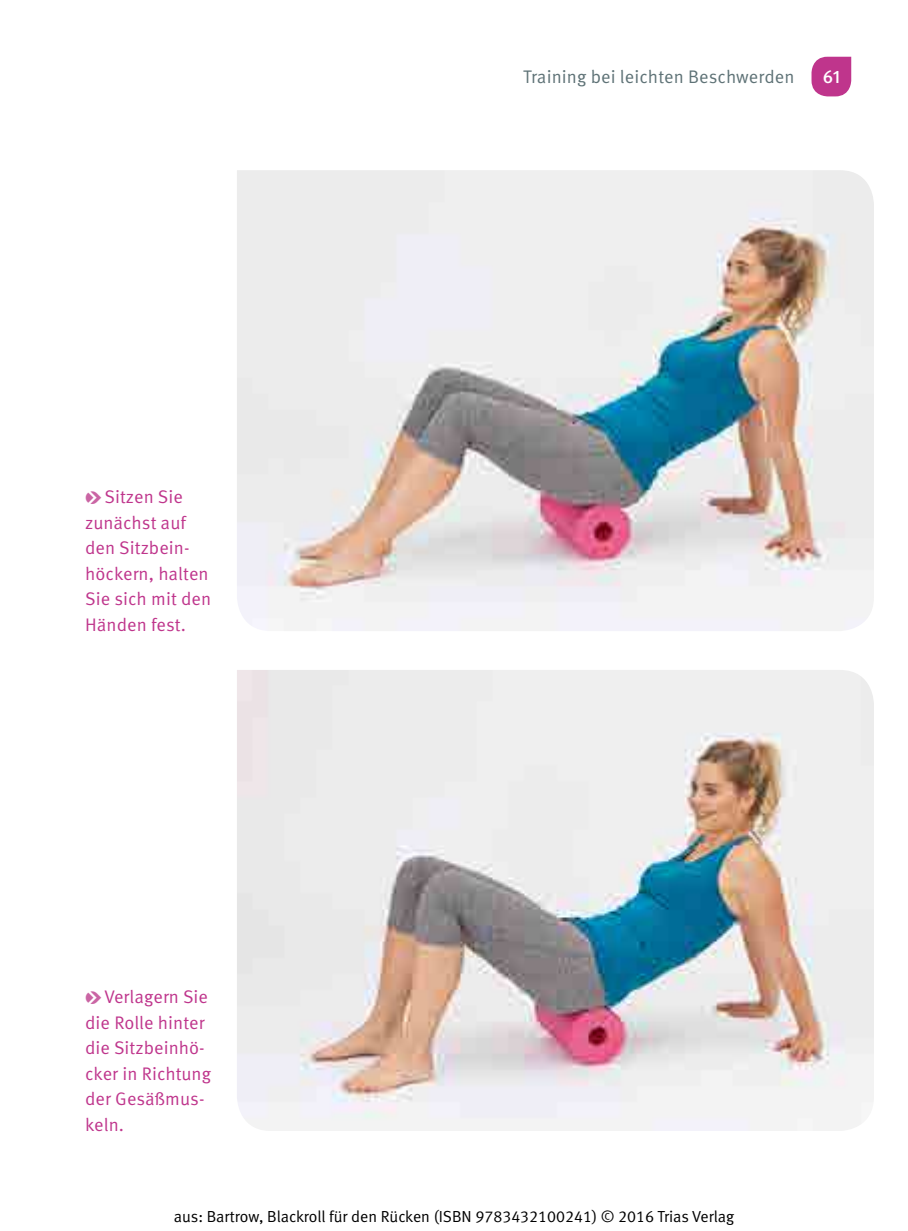
<style>
.page{position:relative;width:908px;height:1231px;background:#fff}
.page>*{position:absolute;margin:0;border:0;box-sizing:border-box;transform-origin:0 0}
.t1{font:18.2px/25.6px "Meta Pro Norm";letter-spacing:.005em;color:#bf358c}
.t2{font:18.2px "Meta Pro Norm";letter-spacing:.005em;color:#5e7276}
.t3{font:500 18.2px "Meta Pro";color:#fff}
.t4{font:16px "Meta Normal LF";color:#000}
.s1{font-family:"MVS Buttons 2012";font-size:16.6px;color:#ca65a4}
</style>
<div class="page">
<svg style="left:811px;top:57px;width:39px;height:39px;background:#c54897"></svg>
<img style="left:237px;top:170px;width:636px;height:461px">
<img style="left:237px;top:670px;width:636px;height:460px">
<p class="t1" style="left:85px;top:482px;width:127px"><span class="s1">Õ</span> Sitzen Sie zunächst auf den Sitzbein&shy;höckern, halten<br>Sie sich mit den<br>Händen fest.</p>
<p class="t1" style="left:85px;top:982px;width:127px"><span class="s1">Õ</span> Verlagern Sie die Rolle hinter die Sitzbeinhö&shy;cker in Richtung der Gesäßmus&shy;keln.</p>
<p class="t2" style="left:523px;top:63px;width:272px">Training bei leichten Beschwerden</p>
<p class="t3" style="left:822px;top:62px;width:19px">61</p>
<p class="t4" style="left:174px;top:1207px;width:561px">aus: Bartrow, Blackroll für den Rücken (ISBN 9783432100241) © 2016 Trias Verlag</p>
</div>
